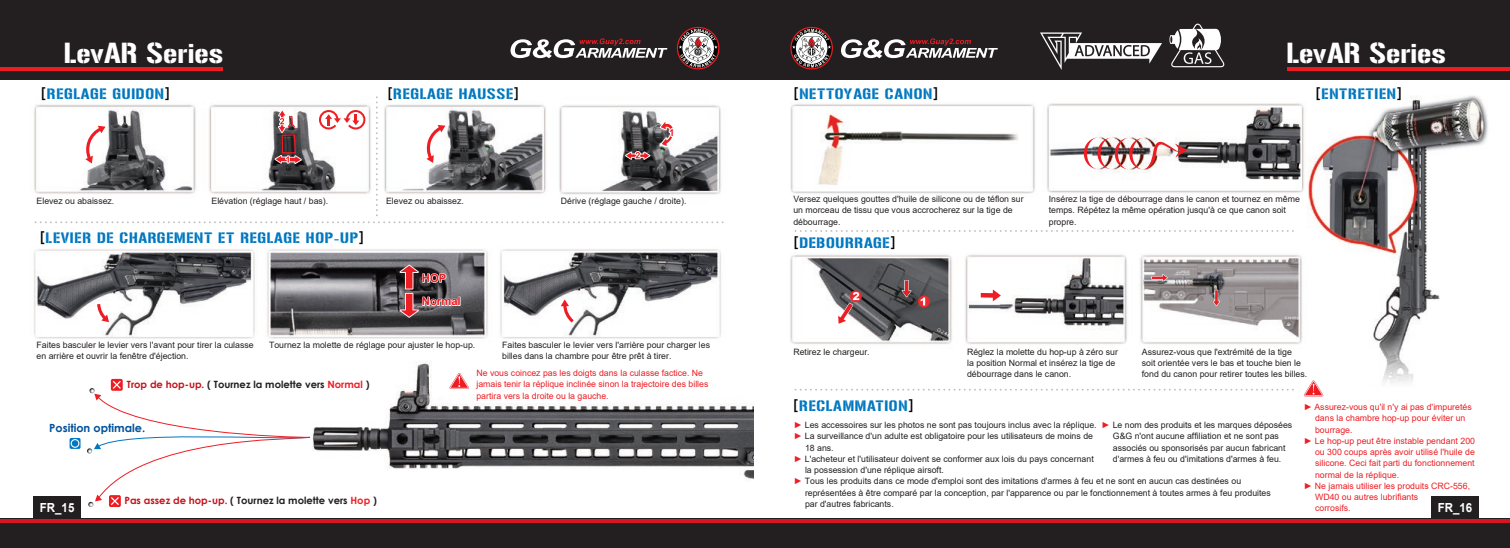
<style>
.page{position:relative;width:1510px;height:548px;background:#fff}
.page>*{position:absolute;margin:0;border:0;box-sizing:border-box;transform-origin:0 0}
.t1{font:28.75px "Gunplay";color:#fff}
.t2{font:15px "Gunplay";letter-spacing:.05em;color:#0078c0}
.t3{font:700 12.5px "Arial";color:#fff;scale:.92 1}
.t4{font:700 11.25px "Century Gothic";color:#01519b}
.t5{font:700 11.25px/23.1px "Arial";color:#ee1d23}
.t6{font:700 10px "Century Gothic";color:#231f20}
.t7{font:8.75px/11.2px "Arial";color:#231f20}
.t8{font:8.75px/11.2px "Arial";color:#ee1d23}
.s1{font-family:"DIN Pro";font-weight:500;color:#000}
.s2{color:#c4121a}
.s3{color:#ee1d23}
</style>
<div class="page">
<img style="left:0;top:79px;width:1509px;height:439px">
<div style="left:0;top:0;width:1509px;height:79px;background:#231f20"></div>
<div style="left:0;top:518px;width:1509px;height:29px;background:#231f20"></div>
<hr style="left:0;top:522px;width:1509px;height:1px;background:#d7171f">
<svg style="left:841px;top:38px;width:156px;height:20px"></svg>
<svg style="left:510px;top:38px;width:157px;height:20px"></svg>
<svg style="left:1169px;top:24px;width:55px;height:43px"></svg>
<div style="left:33px;top:495px;width:48px;height:27px;background:#231f20"></div>
<div style="left:1431px;top:495px;width:47px;height:27px;background:#231f20"></div>
<svg style="left:1040px;top:32px;width:122px;height:38px"></svg>
<hr style="left:0;top:519px;width:1509px;height:3px;background:#d7171f">
<svg style="left:677px;top:27px;width:42px;height:42px"></svg>
<svg style="left:790px;top:27px;width:43px;height:42px"></svg>
<hr style="left:0;top:67px;width:222px;height:4px;background:#ee1d23">
<hr style="left:1287px;top:67px;width:222px;height:4px;background:#ee1d23">
<div style="left:1328px;top:334px;width:153px;height:136px;background:#fff"></div>
<svg style="left:70px;top:438px;width:11px;height:10px"></svg>
<svg style="left:71px;top:439px;width:8px;height:8px"></svg>
<svg style="left:87px;top:379px;width:223px;height:127px"></svg>
<svg style="left:399px;top:264px;width:61px;height:53px;background:#7c6669"></svg>
<svg style="left:449px;top:373px;width:20px;height:15px"></svg>
<svg style="left:1303px;top:380px;width:20px;height:16px"></svg>
<svg style="left:97px;top:304px;width:12px;height:18px"></svg>
<svg style="left:36px;top:97px;width:687px;height:126px"></svg>
<svg style="left:560px;top:299px;width:14px;height:23px"></svg>
<svg style="left:795px;top:230px;width:501px;height:2px"></svg>
<svg style="left:795px;top:388px;width:501px;height:2px"></svg>
<img style="left:1083px;top:128px;width:104px;height:41px">
<svg style="left:918px;top:295px;width:12px;height:12px"></svg>
<svg style="left:920px;top:297px;width:5px;height:8px"></svg>
<svg style="left:850px;top:290px;width:12px;height:12px"></svg>
<svg style="left:980px;top:289px;width:21px;height:12px"></svg>
<svg style="left:837px;top:292px;width:22px;height:32px"></svg>
<svg style="left:901px;top:280px;width:10px;height:17px"></svg>
<svg style="left:1212px;top:290px;width:8px;height:16px"></svg>
<svg style="left:1151px;top:274px;width:16px;height:7px"></svg>
<h1 class="t1" style="left:64px;top:32px;width:161px">LevAR Series</h1>
<h1 class="t1" style="left:1286px;top:32px;width:161px">LevAR Series</h1>
<h2 class="t2" style="left:41px;top:83px;width:131px"><span class="s1">[</span>REGLAGE GUIDON<span class="s1">]</span></h2>
<h2 class="t2" style="left:387px;top:83px;width:133px"><span class="s1">[</span>REGLAGE HAUSSE<span class="s1">]</span></h2>
<h2 class="t2" style="left:793px;top:83px;width:146px"><span class="s1">[</span>NETTOYAGE CANON<span class="s1">]</span></h2>
<h2 class="t2" style="left:1315px;top:83px;width:88px"><span class="s1">[</span>ENTRETIEN<span class="s1">]</span></h2>
<p class="t7" style="left:37px;top:195px;width:79px">Elevez ou abaissez.</p>
<p class="t7" style="left:211px;top:195px;width:118px">Elévation (réglage haut / bas).</p>
<p class="t7" style="left:386px;top:195px;width:79px">Elevez ou abaissez.</p>
<p class="t7" style="left:561px;top:195px;width:127px">Dérive (réglage gauche / droite).</p>
<h2 class="t2" style="left:40px;top:227px;width:326px"><span class="s1">[</span>LEVIER DE CHARGEMENT ET REGLAGE HOP-UP<span class="s1">]</span></h2>
<p class="t5" style="left:422px;top:266px;width:40px">HOP<br>Normal</p>
<p class="t7" style="left:793px;top:193px;width:232px">Versez quelques gouttes d'huile de silicone ou de téflon sur un morceau de tissu que vous accrocherez sur la tige de débourrage.</p>
<p class="t7" style="left:1048px;top:193px;width:252px">Insérez la tige de débourrage dans le canon et tournez en même temps. Répétez la même opération jusqu'à ce que canon soit propre.</p>
<h2 class="t2" style="left:793px;top:232px;width:104px"><span class="s1">[</span>DEBOURRAGE<span class="s1">]</span></h2>
<p class="t7" style="left:37px;top:339px;width:219px">Faites basculer le levier vers l'avant pour tirer la culasse en arrière et ouvrir la fenêtre d'éjection.</p>
<p class="t7" style="left:269px;top:339px;width:208px">Tournez la molette de réglage pour ajuster le hop-up.</p>
<p class="t7" style="left:502px;top:339px;width:209px">Faites basculer le levier vers l'arrière pour charger les billes dans la chambre pour être prêt à tirer.</p>
<p class="t7" style="left:793px;top:346px;width:78px">Retirez le chargeur.</p>
<p class="t7" style="left:967px;top:346px;width:152px">Réglez la molette du hop-up à zéro sur la position Normal et insérez la tige de débourrage dans le canon.</p>
<p class="t7" style="left:1141px;top:346px;width:167px">Assurez-vous que l'extrémité de la tige soit orientée vers le bas et touche bien le fond du canon pour retirer toutes les billes.</p>
<p class="t8" style="left:1303px;top:401px;width:169px">► Assurez-vous qu'il n'y ai pas d'impuretés</p>
<p class="t8" style="left:1315px;top:412px;width:152px">dans la chambre hop-up pour éviter un</p>
<p class="t8" style="left:1315px;top:423px;width:39px">bourrage.</p>
<p class="t8" style="left:1303px;top:435px;width:173px">► Le hop-up peut être instable pendant 200</p>
<p class="t8" style="left:1315px;top:446px;width:161px">ou 300 coups après avoir utilisé l'huile de</p>
<p class="t8" style="left:1315px;top:457px;width:161px">silicone. Ceci fait parti du fonctionnement</p>
<p class="t8" style="left:1315px;top:468px;width:86px">normal de la réplique.</p>
<p class="t8" style="left:1303px;top:480px;width:168px">► Ne jamais utiliser les produits CRC-556,</p>
<p class="t8" style="left:1315px;top:491px;width:105px">WD40 ou autres lubrifiants</p>
<p class="t8" style="left:1315px;top:502px;width:37px">corrosifs.</p>
<p class="t8" style="left:476px;top:367px;width:233px">Ne vous coincez pas les doigts dans la culasse factice. Ne jamais tenir la réplique inclinée sinon la trajectoire des billes partira vers la droite ou la gauche.</p>
<p class="t6" style="left:127px;top:376px;width:244px"><span class="s2">Trop de hop-up.</span> ( Tournez la molette vers <span class="s3">Normal</span> )</p>
<h2 class="t2" style="left:793px;top:395px;width:122px"><span class="s1">[</span>RECLAMMATION<span class="s1">]</span></h2>
<p class="t7" style="left:793px;top:419px;width:304px"><span class="s3">►</span> Les accessoires sur les photos ne sont pas toujours inclus avec la réplique.</p>
<p class="t7" style="left:793px;top:430px;width:301px"><span class="s3">►</span> La surveillance d'un adulte est obligatoire pour les utilisateurs de moins de</p>
<p class="t7" style="left:805px;top:441px;width:30px">18 ans.</p>
<p class="t7" style="left:793px;top:453px;width:301px"><span class="s3">►</span> L'acheteur et l'utilisateur doivent se conformer aux lois du pays concernant</p>
<p class="t7" style="left:805px;top:464px;width:140px">la possession d'une réplique airsoft.</p>
<p class="t7" style="left:793px;top:475px;width:449px"><span class="s3">►</span> Tous les produits dans ce mode d'emploi sont des imitations d'armes à feu et ne sont en aucun cas destinées ou</p>
<p class="t7" style="left:805px;top:486px;width:467px">représentées à être comparé par la conception, par l'apparence ou par le fonctionnement à toutes armes à feu produites</p>
<p class="t7" style="left:805px;top:498px;width:90px">par d'autres fabricants.</p>
<p class="t7" style="left:1101px;top:419px;width:192px;text-align:center"><span class="s3">►</span> Le nom des produits et les marques déposées G&amp;G n'ont aucune affiliation et ne sont pas associés ou sponsorisés par aucun fabricant d'armes à feu ou d'imitations d'armes à feu.</p>
<p class="t4" style="left:49px;top:419px;width:98px">Position optimale.</p>
<p class="t6" style="left:124px;top:492px;width:254px"><span class="s2">Pas assez de hop-up.</span> ( Tournez la molette vers <span class="s3">Hop</span> )</p>
<h3 class="t3" style="left:40px;top:498px;width:39px">FR_15</h3>
<h3 class="t3" style="left:1437px;top:498px;width:39px">FR_16</h3>
</div>
